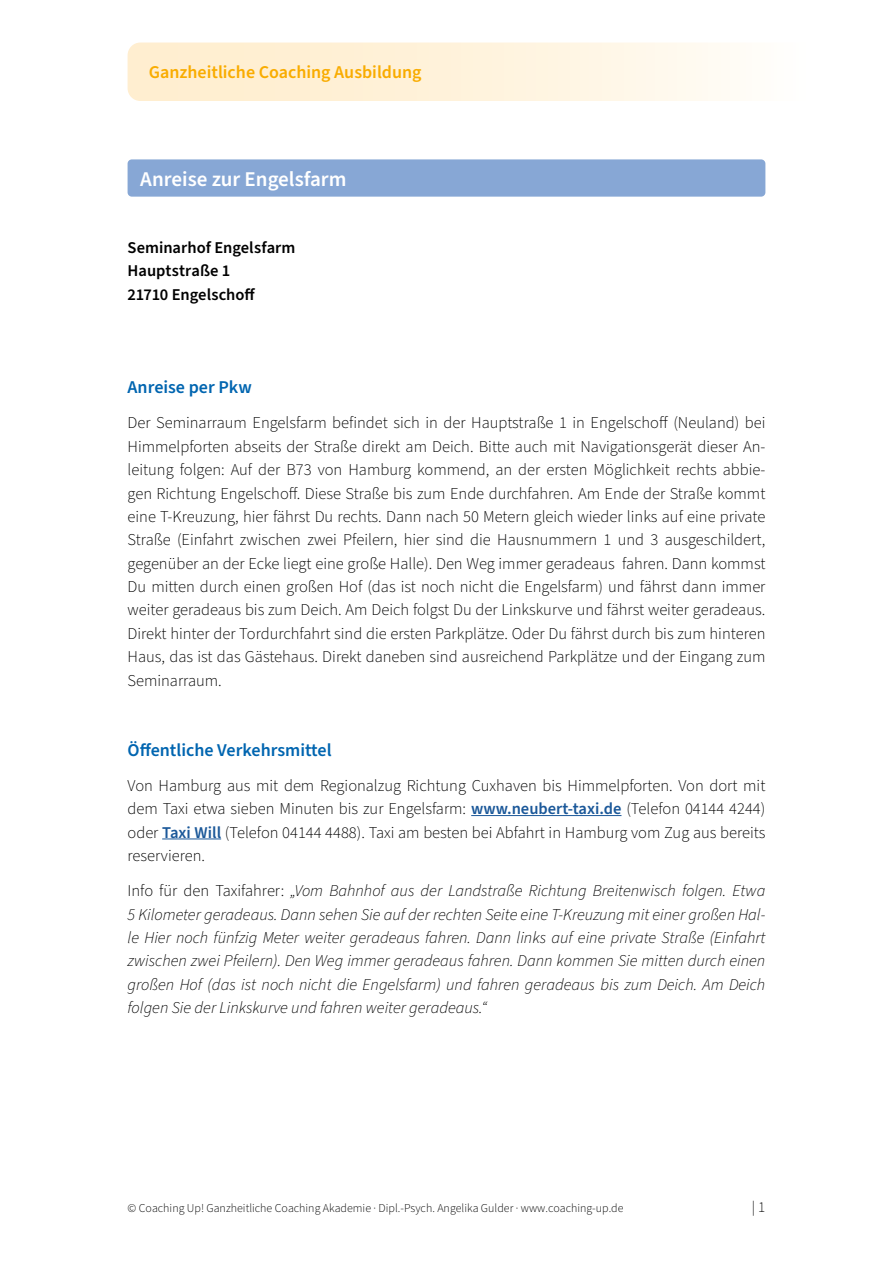
<style>
.page{position:relative;width:893px;height:1263px;background:#fff}
.page>*{position:absolute;margin:0;border:0;box-sizing:border-box;transform-origin:0 0}
.t1{font:600 21px "Source Sans Pro";color:#fff}
.t2{font:600 18px "Source Sans Pro";color:#0065b0}
.t3{font:600 18px "Source Sans Pro";color:#f9ac00}
.t4{font:300 16.5px/23.4px "Source Sans Pro";color:#000;text-align:justify}
.t5{font:italic 300 16.5px/23.4px "Source Sans Pro";color:#000;text-align:justify}
.t6{font:600 16.5px/23.4px "Source Sans Pro";color:#000}
.t7{font:300 15px "Source Sans Pro";color:#000}
.t8{font:300 12px "Source Sans Pro";color:#000}
.s1{font-weight:600;color:#1b5899}
.s2{font-style:normal}
</style>
<div class="page">
<svg style="left:128px;top:43px;width:602px;height:58px;background:#fff2dc"></svg>
<hr style="left:471px;top:815px;width:150px;height:1px;background:#1b5899">
<hr style="left:162px;top:838px;width:59px;height:1px;background:#1b5899">
<div style="left:128px;top:159px;width:637px;height:38px;background:#87a7d5;border-radius:4px"></div>
<p class="t3" style="left:149px;top:60px;width:274px">Ganzheitliche Coaching Ausbildung</p>
<p class="t1" style="left:140px;top:165px;width:208px">Anreise zur Engelsfarm</p>
<p class="t6" style="left:128px;top:236px;width:169px">Seminarhof Engelsfarm<br>Hauptstraße 1<br>21710 Engelschoff</p>
<p class="t2" style="left:128px;top:375px;width:126px">Anreise per Pkw</p>
<p class="t4" style="left:128px;top:412px;width:639px">Der Seminarraum Engelsfarm befindet sich in der Hauptstraße 1 in Engelschoff (Neuland) bei Himmelpforten abseits der Straße direkt am Deich. Bitte auch mit Navigationsgerät dieser An&shy;leitung folgen: Auf der B73 von Hamburg kommend, an der ersten Möglichkeit rechts abbie&shy;gen Richtung Engelschoff. Diese Straße bis zum Ende durchfahren. Am Ende der Straße kommt eine T-Kreuzung, hier fährst Du rechts. Dann nach 50 Metern gleich wieder links auf eine private Straße (Einfahrt zwischen zwei Pfeilern, hier sind die Hausnummern 1 und 3 ausgeschildert, gegenüber an der Ecke liegt eine große Halle). Den Weg immer geradeaus fahren. Dann kommst Du mitten durch einen großen Hof (das ist noch nicht die Engelsfarm) und fährst dann immer weiter geradeaus bis zum Deich. Am Deich folgst Du der Linkskurve und fährst weiter geradeaus.<br>Direkt hinter der Tordurchfahrt sind die ersten Parkplätze. Oder Du fährst durch bis zum hinteren Haus, das ist das Gästehaus. Direkt daneben sind ausreichend Parkplätze und der Eingang zum Seminarraum.</p>
<p class="t2" style="left:128px;top:738px;width:206px">Öffentliche Verkehrsmittel</p>
<p class="t4" style="left:128px;top:774px;width:639px">Von Hamburg aus mit dem Regionalzug Richtung Cuxhaven bis Himmelpforten. Von dort mit dem Taxi etwa sieben Minuten bis zur Engelsfarm: <span class="s1">www.neubert-taxi.de</span> (Telefon 04144 4244) oder <span class="s1">Taxi Will</span> (Telefon 04144 4488). Taxi am besten bei Abfahrt in Hamburg vom Zug aus bereits reservieren.</p>
<p class="t5" style="left:128px;top:879px;width:639px"><span class="s2">Info für den Taxifahrer:</span> „Vom Bahnhof aus der Landstraße Richtung Breitenwisch folgen. Etwa 5 Kilometer geradeaus. Dann sehen Sie auf der rechten Seite eine T-Kreuzung mit einer großen Hal&shy;le Hier noch fünfzig Meter weiter geradeaus fahren. Dann links auf eine private Straße (Einfahrt zwischen zwei Pfeilern). Den Weg immer geradeaus fahren. Dann kommen Sie mitten durch einen großen Hof (das ist noch nicht die Engelsfarm) und fahren geradeaus bis zum Deich. Am Deich folgen Sie der Linkskurve und fahren weiter geradeaus.“</p>
<p class="t8" style="left:128px;top:1200px;width:498px">© Coaching Up! Ganzheitliche Coaching Akademie · Dipl.-Psych. Angelika Gulder · www.coaching-up.de</p>
<p class="t7" style="left:752px;top:1197px;width:15px">| 1</p>
</div>
